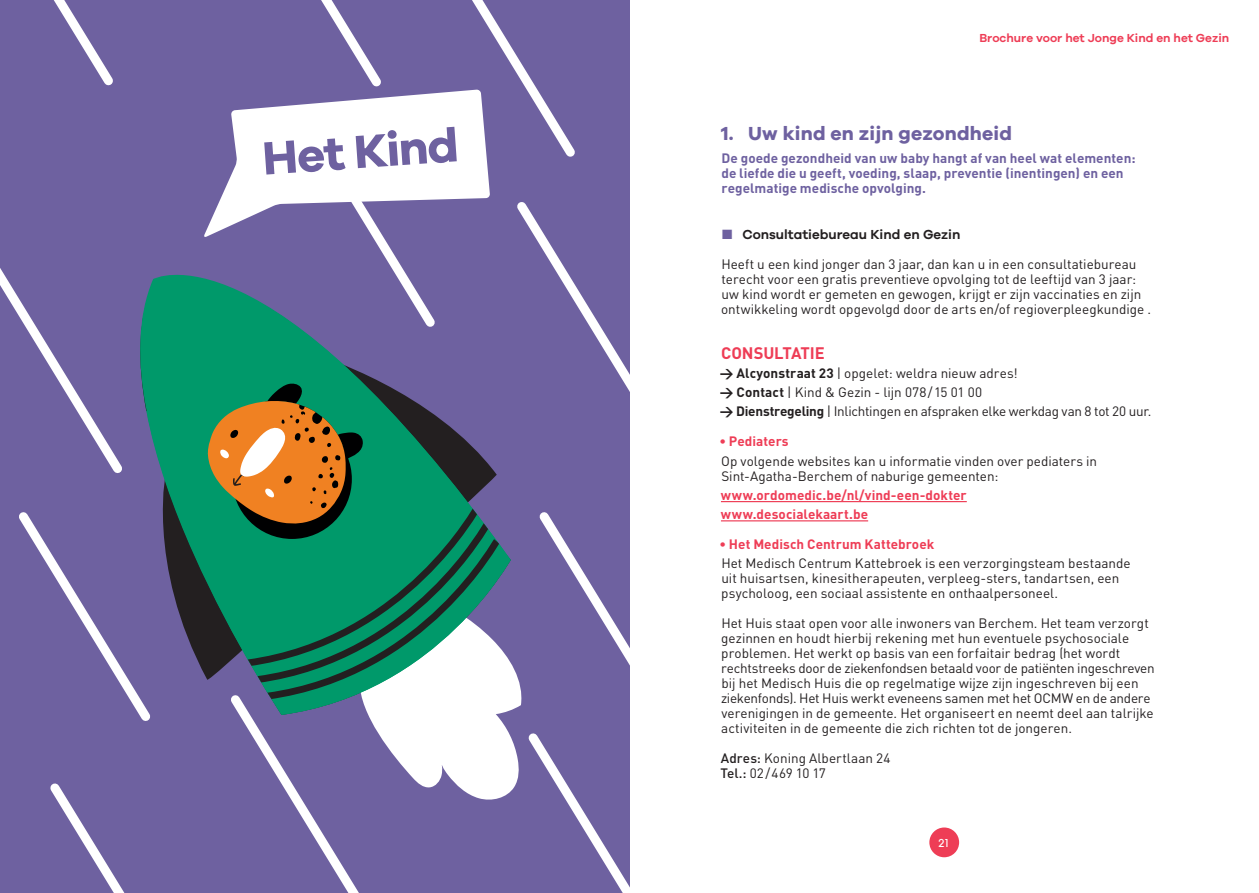
<style>
.page{position:relative;width:1259px;height:893px;background:#fff}
.page>*{position:absolute;margin:0;border:0;box-sizing:border-box;transform-origin:0 0}
.t1{font:700 48px "Galano Grotesque";color:#6e61a0}
.t2{font:700 19.5px "Galano Grotesque";letter-spacing:.01em;color:#6e61a0}
.t3{font:700 16.5px "DIN";letter-spacing:-.01em;color:#ee3d56}
.t4{font:13.5px/15px "DIN";color:#231f20}
.t5{font:700 13.5px/15px "DIN";color:#6e61a0}
.t6{font:700 13.5px/19.2px "DIN";letter-spacing:.005em;color:#ee3d56}
.t7{font:600 13.5px "Galano Grotesque";color:#231f20}
.t8{font:600 12px "Galano Grotesque";color:#ee3d56}
.t9{font:500 12px "Avant Gard EF";color:#fff}
.s1{color:#6e61a0}
.s2{font-weight:700}
.s3{font-weight:500}
</style>
<div class="page">
<hr style="left:721px;top:501px;width:245px;height:1px;background:#ee3d56">
<hr style="left:721px;top:520px;width:147px;height:1px;background:#ee3d56">
<svg style="left:0;top:0;width:630px;height:893px;background:#6e779c"></svg>
<div style="left:929px;top:827px;width:30px;height:30px;background:#ee3d56;border-radius:50%"></div>
<h1 class="t1" style="left:260px;top:129px;width:198px;rotate:-4deg">Het Kind</h1>
<p class="t8" style="left:979px;top:30px;width:251px">Brochure voor het Jonge Kind en het Gezin</p>
<h2 class="t2" style="left:721px;top:121px;width:292px">1. Uw kind en zijn gezondheid</h2>
<p class="t5" style="left:721px;top:150px;width:415px">De goede gezondheid van uw baby hangt af van heel wat elementen: de liefde die u geeft, voeding, slaap, preventie (inentingen) en een regelmatige medische opvolging.</p>
<p class="t7" style="left:722px;top:226px;width:240px"><span class="s1">■</span> Consultatiebureau Kind en Gezin</p>
<p class="t4" style="left:721px;top:256px;width:431px">Heeft u een kind jonger dan 3 jaar, dan kan u in een consultatiebureau terecht voor een gratis preventieve opvolging tot de leeftijd van 3 jaar: uw kind wordt er gemeten en gewogen, krijgt er zijn vaccinaties en zijn ontwikkeling wordt opgevolgd door de arts en/of regioverpleegkundige .</p>
<p class="t3" style="left:721px;top:342px;width:105px">CONSULTATIE</p>
<p class="t4" style="left:720px;top:363px;width:433px;line-height:19.2px"><span class="s2">&gt; Alcyonstraat 23</span> | opgelet: weldra nieuw adres!<br><span class="s2">&gt; Contact</span> | Kind &amp; Gezin - lijn 078/15 01 00<br><span class="s2">&gt; Dienstregeling</span> | Inlichtingen en afspraken elke werkdag van 8 tot 20 uur.</p>
<p class="t6" style="left:719px;top:431px;width:71px">• Pediaters</p>
<p class="t4" style="left:721px;top:453px;width:377px">Op volgende websites kan u informatie vinden over pediaters in<br>Sint-Agatha-Berchem of naburige gemeenten:</p>
<p class="t6" style="left:721px;top:485px;width:247px">www.ordomedic.be/nl/vind-een-dokter www.desocialekaart.be</p>
<p class="t6" style="left:719px;top:534px;width:216px">• Het Medisch Centrum Kattebroek</p>
<p class="t4" style="left:721px;top:556px;width:411px">Het Medisch Centrum Kattebroek is een verzorgingsteam bestaande uit huisartsen, kinesitherapeuten, verpleeg-sters, tandartsen, een psycholoog, een sociaal assistente en onthaalpersoneel.</p>
<p class="t4" style="left:721px;top:616px;width:435px">Het Huis staat open voor alle inwoners van Berchem. Het team verzorgt gezinnen en houdt hierbij rekening met hun eventuele psychosociale problemen. Het werkt op basis van een forfaitair bedrag (het wordt rechtstreeks door de ziekenfondsen betaald voor de patiënten ingeschreven bij het Medisch Huis die op regelmatige wijze zijn ingeschreven bij een ziekenfonds). Het Huis werkt eveneens samen met het OCMW en de andere verenigingen in de gemeente. Het organiseert en neemt deel aan talrijke activiteiten in de gemeente die zich richten tot de jongeren.</p>
<p class="t4" style="left:720px;top:751px;width:171px"><span class="s3">Adres:</span> Koning Albertlaan 24<br><span class="s3">Tel.:</span> 02/469 10 17</p>
<p class="t9" style="left:938px;top:836px;width:13px">21</p>
</div>
